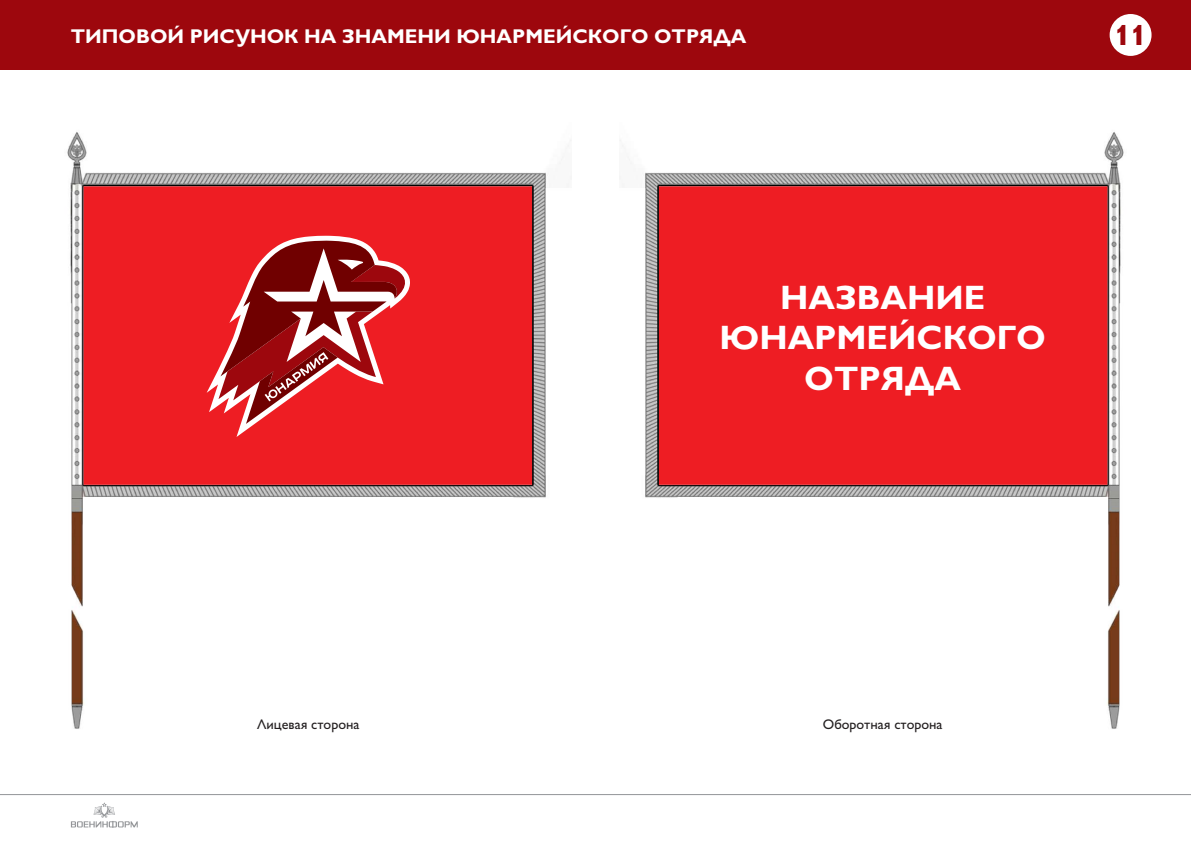
<style>
.page{position:relative;width:1191px;height:842px;background:#fff}
.page>*{position:absolute;margin:0;border:0;box-sizing:border-box;transform-origin:0 0}
.t1{font:700 34px/40.8px "Gill Sans C";color:#fff;text-align:center}
.t2{font:700 29px "Gill Sans C";color:#9d070d}
.t3{font:700 20px "Gill Sans C";color:#fff}
.t4{font:14px "Gill Sans C";color:#231f20}
</style>
<div class="page">
<svg style="left:71px;top:802px;width:67px;height:26px"></svg>
<div style="left:0;top:0;width:1191px;height:70px;background:#9d070d"></div>
<hr style="left:0;top:794px;width:1191px;height:1px;background:#939598">
<div style="left:1109px;top:14px;width:42px;height:42px;background:#fff;border-radius:50%"></div>
<img style="left:67px;top:132px;width:504px;height:597px">
<img style="left:620px;top:132px;width:504px;height:597px">
<p class="t3" style="left:71px;top:25px;width:677px">ТИПОВОЙ РИСУНОК НА ЗНАМЕНИ ЮНАРМЕЙСКОГО ОТРЯДА</p>
<h2 class="t2" style="left:1114px;top:19px;width:34px">11</h2>
<h1 class="t1" style="left:719px;top:277px;width:328px">НАЗВАНИЕ<br>ЮНАРМЕЙСКОГО<br>ОТРЯДА</h1>
<p class="t4" style="left:257px;top:716px;width:104px">Лицевая сторона</p>
<p class="t4" style="left:823px;top:716px;width:121px">Оборотная сторона</p>
</div>
